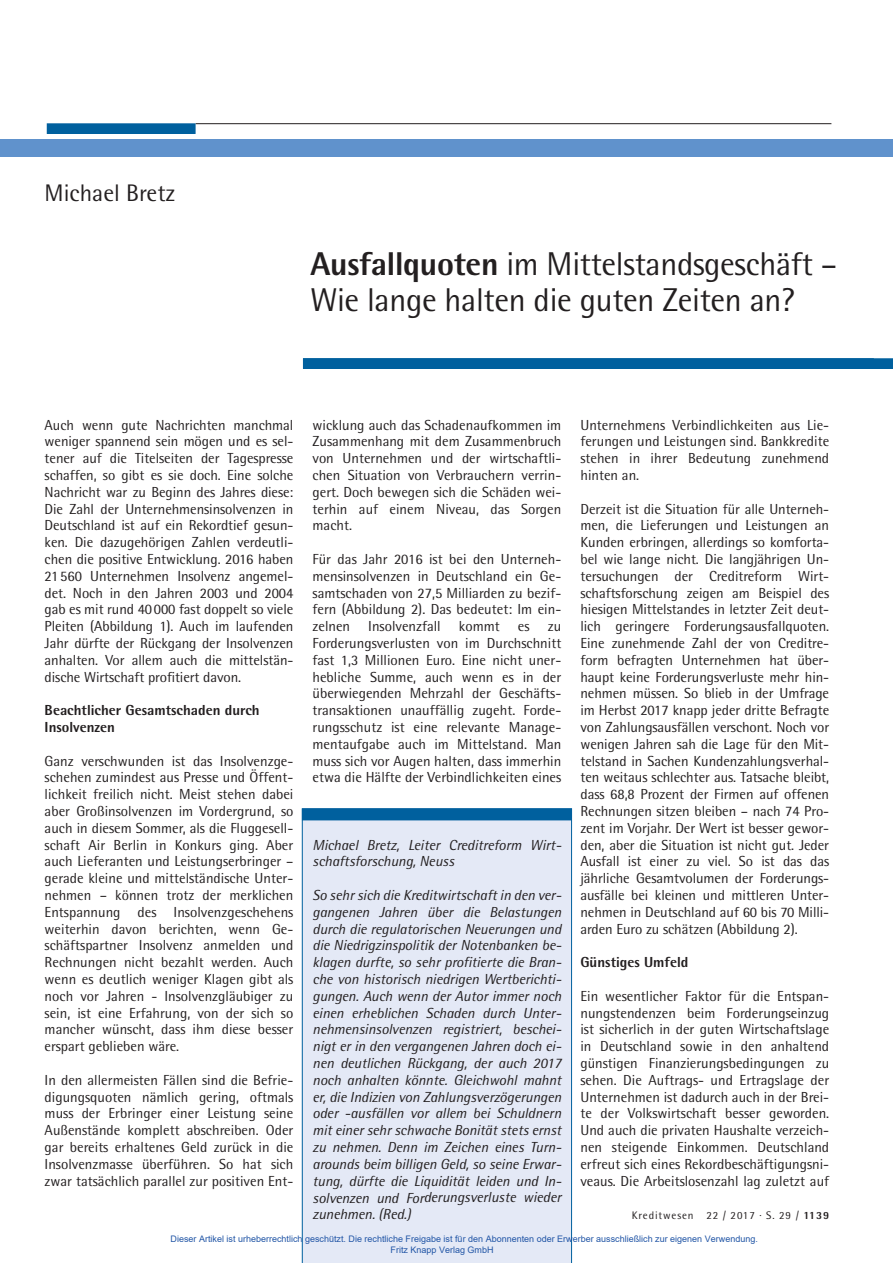
<style>
.page{position:relative;width:893px;height:1263px;background:#fff}
.page>*{position:absolute;margin:0;border:0;box-sizing:border-box;transform-origin:0 0}
.t1{font:33px/36px "Rotis Semi Sans";letter-spacing:-.01em;color:#231f20}
.t2{font:24px "Rotis Semi Sans";color:#231f20}
.t3{font:14.55px/16.8px "Rotis Semi Sans";color:#231f20;text-align:justify}
.t4{font:italic 14.55px/16.8px "Rotis Semi Sans";letter-spacing:-.005em;color:#231f20}
.t5{font:800 14.55px/16.8px "Rotis Semi Sans";color:#231f20}
.t6{font:10.95px "Rotis Semi Sans";letter-spacing:.08em;color:#231f20}
.t7{font:9px/10.8px "Arial";color:#2256a6}
.s1{font-weight:800}
</style>
<div class="page">
<hr style="left:196px;top:123px;width:635px;height:1px;background:#231f20">
<div style="left:48px;top:124px;width:147px;height:9px;background:#00609e"></div>
<div style="left:47px;top:123px;width:149px;height:11px;border:2px solid #00609e"></div>
<svg style="left:874px;top:358px;width:19px;height:11px"></svg>
<div style="left:0;top:139px;width:893px;height:17px;background:#6092cc"></div>
<div style="left:304px;top:359px;width:569px;height:9px;background:#00609e"></div>
<div style="left:303px;top:358px;width:571px;height:11px;border:2px solid #00609e"></div>
<div style="left:302px;top:820px;width:270px;height:443px;background:#e4e9f6"></div>
<div style="left:303px;top:809px;width:268px;height:11px;background:#00609e"></div>
<div style="left:302px;top:808px;width:270px;height:12px;border:2px solid #00609e"></div>
<h2 class="t2" style="left:45px;top:185px;width:132px">Michael Bretz</h2>
<h1 class="t1" style="left:310px;top:249px;width:528px"><span class="s1">Ausfallquoten</span> im Mittelstandsgeschäft –<br>Wie lange halten die guten Zeiten an?</h1>
<p class="t3" style="left:313px;top:418px;width:250px">wicklung auch das Schadenaufkommen im Zusammenhang mit dem Zusammenbruch von Unternehmen und der wirtschaftli&shy;chen Situation von Verbrauchern verrin&shy;gert. Doch bewegen sich die Schäden wei&shy;terhin auf einem Niveau, das Sorgen macht.</p>
<p class="t3" style="left:313px;top:552px;width:250px">Für das Jahr 2016 ist bei den Unterneh&shy;mensinsolvenzen in Deutschland ein Ge&shy;samtschaden von 27,5 Milliarden zu bezif&shy;fern (Abbildung 2). Das bedeutet: Im ein&shy;zelnen Insolvenzfall kommt es zu Forderungsverlusten von im Durchschnitt fast 1,3 Millionen Euro. Eine nicht uner&shy;hebliche Summe, auch wenn es in der überwiegenden Mehrzahl der Geschäfts&shy;transaktionen unauffällig zugeht. Forde&shy;rungsschutz ist eine relevante Manage&shy;mentaufgabe auch im Mittelstand. Man muss sich vor Augen halten, dass immerhin etwa die Hälfte der Verbindlichkeiten eines</p>
<p class="t3" style="left:45px;top:418px;width:250px">Auch wenn gute Nachrichten manchmal weniger spannend sein mögen und es sel&shy;tener auf die Titelseiten der Tagespresse schaffen, so gibt es sie doch. Eine solche Nachricht war zu Beginn des Jahres diese:<br>Die Zahl der Unternehmensinsolvenzen in Deutschland ist auf ein Rekordtief gesun&shy;ken. Die dazugehörigen Zahlen verdeutli&shy;chen die positive Entwicklung. 2016 haben 21 560 Unternehmen Insolvenz angemel&shy;det. Noch in den Jahren 2003 und 2004 gab es mit rund 40 000 fast doppelt so viele Pleiten (Abbildung 1). Auch im laufenden Jahr dürfte der Rückgang der Insolvenzen anhalten. Vor allem auch die mittelstän&shy;dische Wirtschaft profitiert davon.</p>
<p class="t5" style="left:45px;top:703px;width:217px">Beachtlicher Gesamtschaden durch<br>Insolvenzen</p>
<p class="t3" style="left:45px;top:754px;width:250px">Ganz verschwunden ist das Insolvenzge&shy;schehen zumindest aus Presse und Öffent&shy;lichkeit freilich nicht. Meist stehen dabei aber Großinsolvenzen im Vordergrund, so auch in diesem Sommer, als die Fluggesell&shy;schaft Air Berlin in Konkurs ging. Aber auch Lieferanten und Leistungserbringer – gerade kleine und mittelständische Unter&shy;nehmen – können trotz der merklichen Entspannung des Insolvenzgeschehens weiterhin davon berichten, wenn Ge&shy;schäftspartner Insolvenz anmelden und Rechnungen nicht bezahlt werden. Auch wenn es deutlich weniger Klagen gibt als noch vor Jahren - Insolvenzgläubiger zu sein, ist eine Erfahrung, von der sich so mancher wünscht, dass ihm diese besser erspart geblieben wäre.</p>
<p class="t3" style="left:45px;top:1073px;width:250px">In den allermeisten Fällen sind die Befrie&shy;digungsquoten nämlich gering, oftmals muss der Erbringer einer Leistung seine Außenstände komplett abschreiben. Oder gar bereits erhaltenes Geld zurück in die Insolvenzmasse überführen. So hat sich zwar tatsächlich parallel zur positiven Ent-</p>
<p class="t3" style="left:580px;top:418px;width:250px">Unternehmens Verbindlichkeiten aus Lie&shy;ferungen und Leistungen sind. Bankkredite stehen in ihrer Bedeutung zunehmend hinten an.</p>
<p class="t3" style="left:580px;top:502px;width:250px">Derzeit ist die Situation für alle Unterneh&shy;men, die Lieferungen und Leistungen an Kunden erbringen, allerdings so komforta&shy;bel wie lange nicht. Die langjährigen Un&shy;tersuchungen der Creditreform Wirt&shy;schaftsforschung zeigen am Beispiel des hiesigen Mittelstandes in letzter Zeit deut&shy;lich geringere Forderungsausfallquoten.<br>Eine zunehmende Zahl der von Creditre&shy;form befragten Unternehmen hat über&shy;haupt keine Forderungsverluste mehr hin&shy;nehmen müssen. So blieb in der Umfrage im Herbst 2017 knapp jeder dritte Befragte von Zahlungsausfällen verschont. Noch vor wenigen Jahren sah die Lage für den Mit&shy;telstand in Sachen Kundenzahlungsverhal&shy;ten weitaus schlechter aus. Tatsache bleibt, dass 68,8 Prozent der Firmen auf offenen Rechnungen sitzen bleiben – nach 74 Pro&shy;zent im Vorjahr. Der Wert ist besser gewor&shy;den, aber die Situation ist nicht gut. Jeder Ausfall ist einer zu viel. So ist das das jährliche Gesamtvolumen der Forderungs&shy;ausfälle bei kleinen und mittleren Unter&shy;nehmen in Deutschland auf 60 bis 70 Milli&shy;arden Euro zu schätzen (Abbildung 2).</p>
<p class="t5" style="left:580px;top:955px;width:109px">Günstiges Umfeld</p>
<p class="t3" style="left:580px;top:989px;width:250px">Ein wesentlicher Faktor für die Entspan&shy;nungstendenzen beim Forderungseinzug ist sicherlich in der guten Wirtschaftslage in Deutschland sowie in den anhaltend günstigen Finanzierungsbedingungen zu sehen. Die Auftrags- und Ertragslage der Unternehmen ist dadurch auch in der Brei&shy;te der Volkswirtschaft besser geworden.<br>Und auch die privaten Haushalte verzeich&shy;nen steigende Einkommen. Deutschland erfreut sich eines Rekordbeschäftigungsni&shy;veaus. Die Arbeitslosenzahl lag zuletzt auf</p>
<p class="t4" style="left:313px;top:838px;width:250px">Michael Bretz, Leiter Creditreform Wirt&shy;schaftsforschung, Neuss</p>
<p class="t4" style="left:312px;top:888px;width:250px;text-align:justify">So sehr sich die Kreditwirtschaft in den ver&shy;gangenen Jahren über die Belastungen durch die regulatorischen Neuerungen und die Niedrigzinspolitik der Notenbanken be&shy;klagen durfte, so sehr profitierte die Bran&shy;che von historisch niedrigen Wertberichti&shy;gungen. Auch wenn der Autor immer noch einen erheblichen Schaden durch Unter&shy;nehmensinsolvenzen registriert, beschei&shy;nigt er in den vergangenen Jahren doch ei&shy;nen deutlichen Rückgang, der auch 2017 noch anhalten könnte. Gleichwohl mahnt er, die Indizien von Zahlungsverzögerungen oder -ausfällen vor allem bei Schuldnern mit einer sehr schwache Bonität stets ernst zu nehmen. Denn im Zeichen eines Turn&shy;arounds beim billigen Geld, so seine Erwar&shy;tung, dürfte die Liquidität leiden und In&shy;solvenzen und Forderungsverluste wieder zunehmen. (Red.)</p>
<p class="t7" style="left:391px;top:1233px;width:369px;text-indent:-220px">Dieser Artikel ist urheberrechtlich geschützt. Die rechtliche Freigabe ist für den Abonnenten oder Erwerber ausschließlich zur eigenen Verwendung.<br>Fritz Knapp Verlag GmbH</p>
<p class="t6" style="left:632px;top:1212px;width:199px">Kreditwesen 22 / 2017 · S. 29 / <span class="s1">1139</span></p>
</div>
